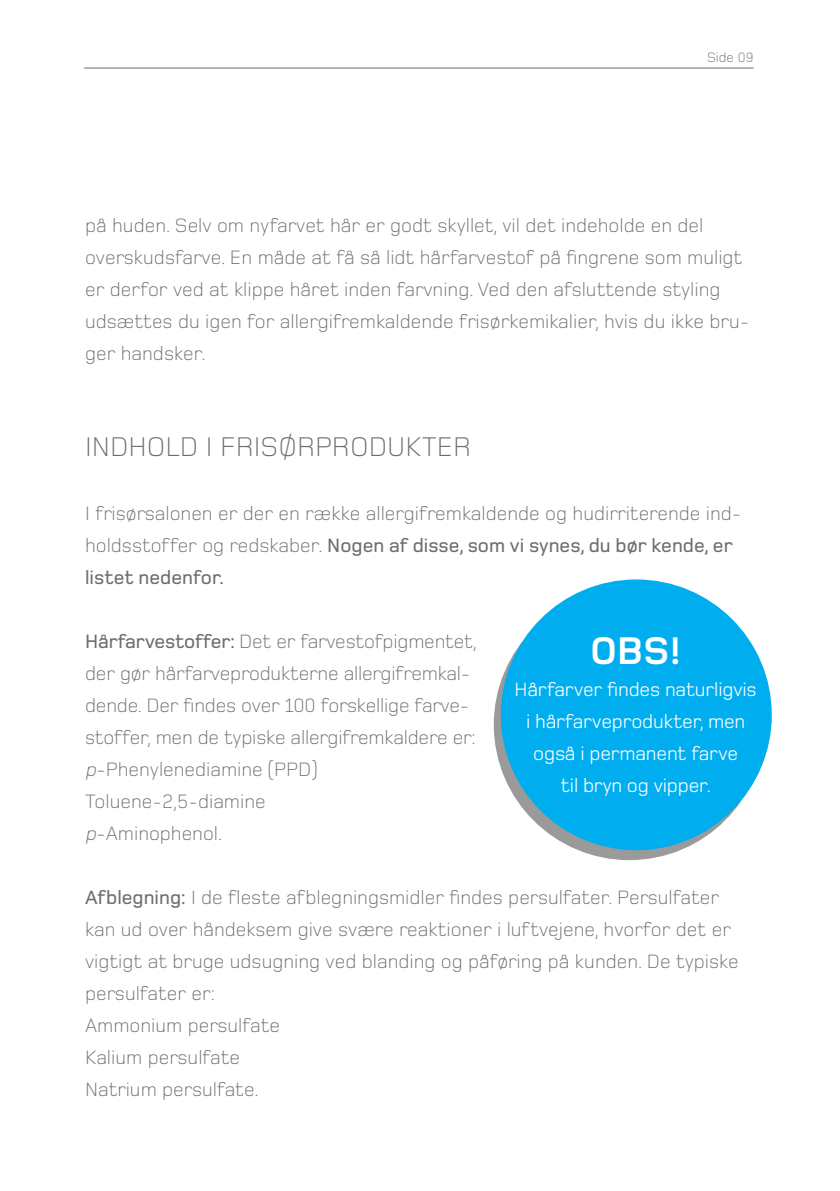
<style>
.page{position:relative;width:840px;height:1191px;background:#fff}
.page>*{position:absolute;margin:0;border:0;box-sizing:border-box;transform-origin:0 0}
.t1{font:700 40px "Foundry Monoline";color:#fff}
.t2{font:300 28px "Foundry Monoline";color:#6e6e69}
.t3{font:300 20px/32px "Foundry Monoline";color:#6e6e69}
.t4{font:20px/32px "Foundry Monoline";letter-spacing:-.01em;color:#fff;text-align:center}
.t5{font:300 14px "Foundry Monoline";color:#6e6e69}
.s1{font-weight:500}
.s2{font-style:italic}
</style>
<div class="page">
<hr style="left:84px;top:68px;width:669px;height:1px;background:#6e6e69">
<svg style="left:493px;top:589px;width:271px;height:271px;background:#9b9fa1"></svg>
<div style="left:500px;top:579px;width:271px;height:271px;background:#00aeef;border-radius:50%"></div>
<p class="t5" style="left:706px;top:50px;width:48px">Side 09</p>
<p class="t3" style="left:85px;top:210px;width:665px">på huden. Selv om nyfarvet hår er godt skyllet, vil det indeholde en del overskudsfarve. E n måde at få så lidt hårfarvestof på fingrene som muligt er derfor ved at klippe håret inden farvning. Ved den afsluttende styling udsættes du igen for allergifremkaldende frisørkemikalier, hvis du ikke bru&shy;ger handsker.</p>
<h2 class="t2" style="left:85px;top:432px;width:25px">Indh</h2>
<h2 class="t2" style="left:147px;top:432px;width:326px">old i frisørprodukter</h2>
<p class="t3" style="left:85px;top:498px;width:657px">I frisørsalonen er der en række allergifremkaldende og hudirriterende ind&shy;holdsstoffer og redskaber. <span class="s1">Nogen af disse, som vi synes, du bør kende, er listet nedenfor.</span></p>
<p class="t3" style="left:85px;top:626px;width:393px"><span class="s1">Hårfarvestoffer:</span> Det er farvestofpigmentet, der gør hårfarveprodukterne allergifremkal&shy;dende. Der findes over 100 forskellige farve&shy;stoffer, men de typiske allergifremkaldere er: <span class="s2">p</span>-Phenylenediamine (PPD)<br>Toluene-2,5-diamine<br><span class="s2">p</span>-Aminophenol.</p>
<h1 class="t1" style="left:589px;top:630px;width:93px">OBS!</h1>
<p class="t4" style="left:514px;top:674px;width:243px">Hårfarver findes naturligvis i hårfarveprodukter, men også i permanent farve<br>til bryn og vipper.</p>
<p class="t3" style="left:85px;top:882px;width:654px"><span class="s1">Afblegning:</span> I de fleste afblegningsmidler findes persulfater. Persulfater kan ud over håndeksem give svære reaktioner i luftvejene, hvorfor det er vigtigt at bruge udsugning ved blanding og påføring på kunden. De typiske persulfater er:<br>Ammonium persulfate<br>Kalium persulfate<br>Natrium persulfate.</p>
</div>
